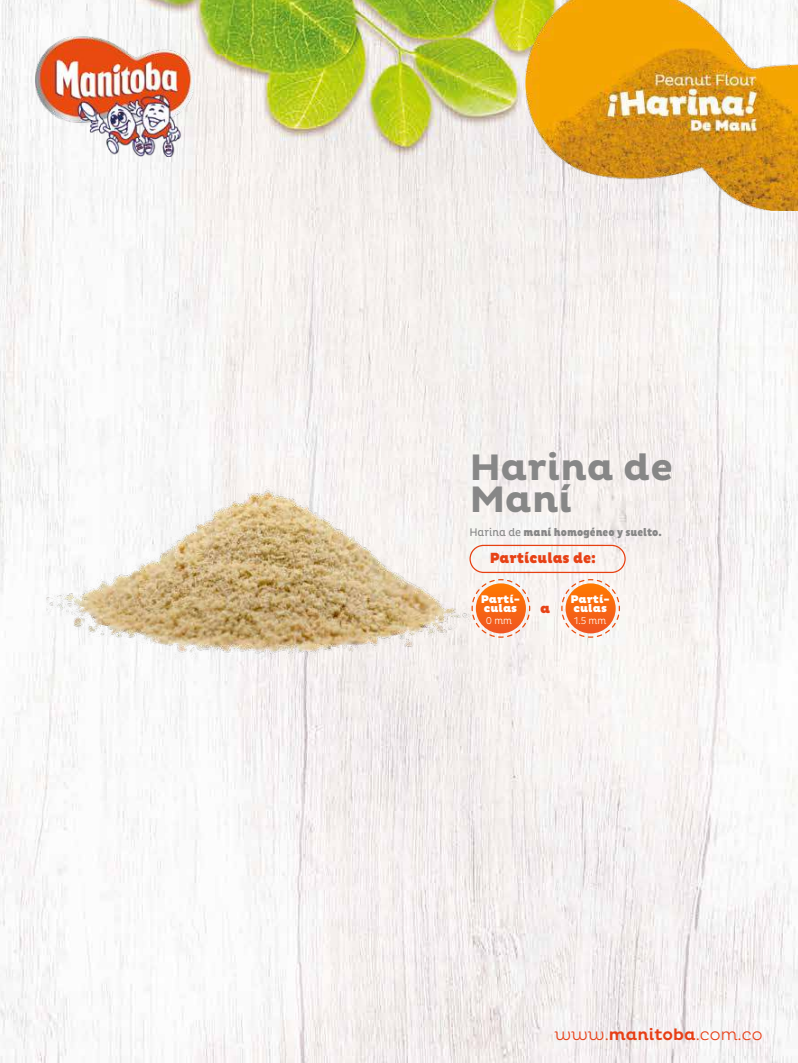
<style>
.page{position:relative;width:798px;height:1063px;background:#fff}
.page>*{position:absolute;margin:0;border:0;box-sizing:border-box;transform-origin:0 0}
.t1{font:700 37.5px/32.5px "Pluto";color:#878787}
.t2{font:300 16.25px "Pluto";color:#e73e15}
.t3{font:900 15px "Pluto";color:#e74115;scale:.9 1}
.t4{font:900 13.75px "Pluto";color:#e74316}
.t5{font:900 11.25px "Pluto Cond";color:#878787}
.t6{font:900 11.25px/8.8px "Pluto";color:#fff}
.t7{font:300 10px "Pluto Cond";color:#fff}
.s1{font-weight:400}
.s2{font-weight:500}
</style>
<div class="page">
<img style="left:0;top:0;width:797px;height:1063px">
<img style="left:525px;top:0;width:272px;height:211px">
<img style="left:35px;top:36px;width:159px;height:121px">
<img style="left:47px;top:408px;width:450px;height:328px">
<div style="left:469px;top:545px;width:156px;height:28px;border:1px solid #e74011;border-radius:14px"></div>
<svg style="left:470px;top:578px;width:60px;height:60px"></svg>
<svg style="left:560px;top:578px;width:60px;height:60px"></svg>
<h1 class="t1" style="left:469px;top:452px;width:205px">Harina de<br>Maní</h1>
<h3 class="t3" style="left:489px;top:550px;width:119px">Partículas de:</h3>
<p class="t6" style="left:480px;top:595px;width:41px">Partí&shy;culas</p>
<p class="t7" style="left:486px;top:615px;width:28px">0 mm</p>
<p class="t5" style="left:469px;top:526px;width:194px"><span class="s1">Harina de</span> maní homogéneo y suelto.</p>
<p class="t6" style="left:570px;top:595px;width:41px">Partí&shy;culas</p>
<p class="t7" style="left:574px;top:615px;width:34px">1.5 mm</p>
<p class="t4" style="left:540px;top:601px;width:12px">a</p>
<h2 class="t2" style="left:554px;top:1025px;width:209px">www.<span class="s2">manitoba</span>.com.co</h2>
</div>
